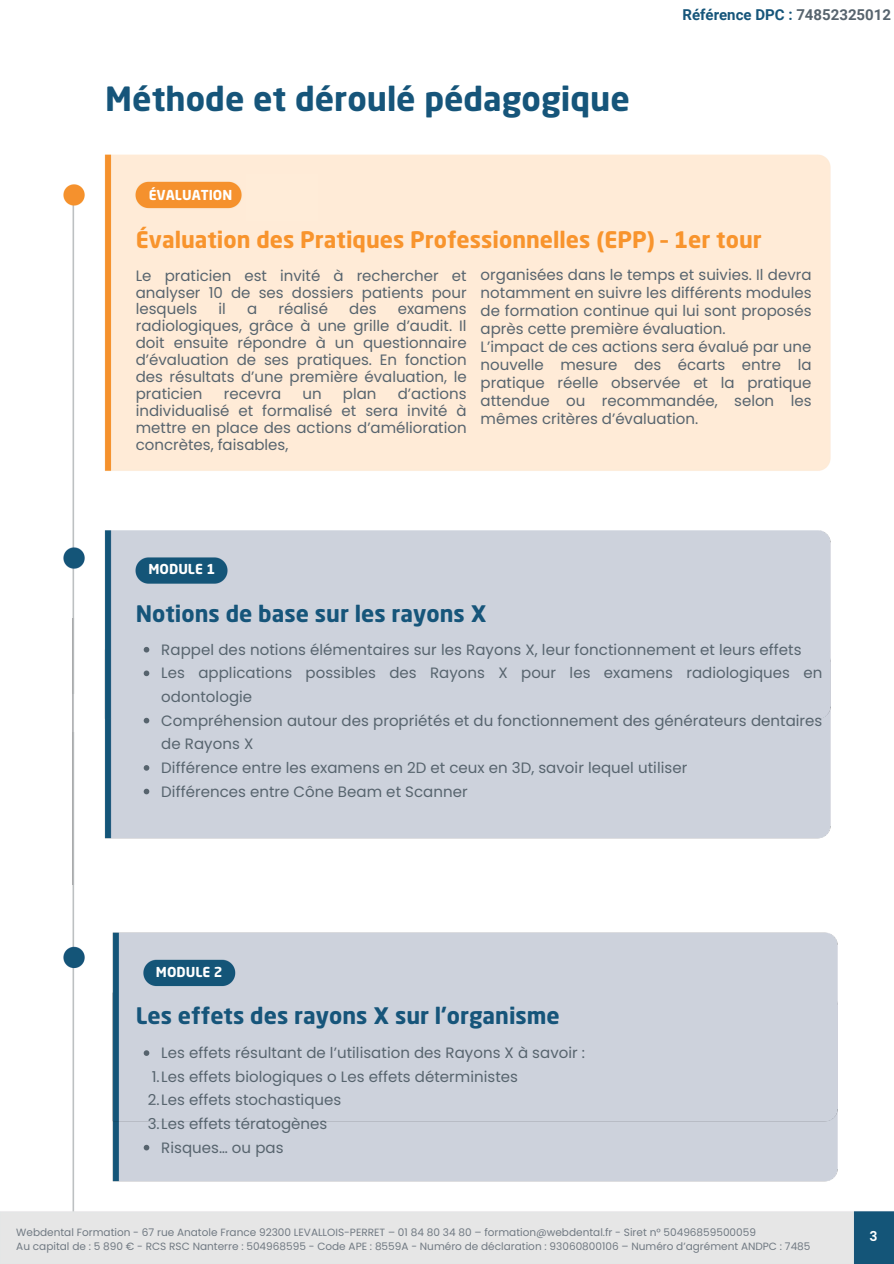
<style>
.page{position:relative;width:894px;height:1264px;background:#fff}
.page>*{position:absolute;margin:0;border:0;box-sizing:border-box;transform-origin:0 0}
.t1{font:700 33px "Neo Sans Std";color:#16557a}
.t2{font:700 22.5px "Neo Sans Std";color:#16557a}
.t3{font:700 22.5px "Neo Sans Std";color:#f8942d}
.t4{font:15px/16.8px "Poppins";letter-spacing:.005em;color:#57646e;text-align:justify}
.t5{font:700 15px "Roboto";color:#16557a}
.t6{font:700 13.5px "Neo Sans Std";color:#fff}
.t7{font:600 13.5px "Poppins";color:#fff}
.t8{font:10.5px "Poppins";color:#717a83}
.s1{color:#57646e}
</style>
<div class="page">
<img style="left:0;top:154px;width:893px;height:1109px">
<div style="left:247px;top:174px;width:71px;height:46px;background:#ffecd8"></div>
<svg style="left:89px;top:495px;width:750px;height:679px"></svg>
<img style="left:101px;top:742px;width:792px;height:119px">
<img style="left:98px;top:521px;width:795px;height:221px">
<img style="left:105px;top:1144px;width:788px;height:60px">
<img style="left:105px;top:923px;width:788px;height:221px">
<svg style="left:144px;top:1050px;width:5px;height:5px"></svg>
<svg style="left:144px;top:1144px;width:5px;height:6px"></svg>
<svg style="left:144px;top:647px;width:5px;height:5px"></svg>
<svg style="left:144px;top:670px;width:5px;height:6px"></svg>
<svg style="left:144px;top:717px;width:5px;height:6px"></svg>
<svg style="left:144px;top:765px;width:5px;height:5px"></svg>
<svg style="left:144px;top:788px;width:5px;height:6px"></svg>
<img style="left:42px;top:618px;width:59px;height:266px">
<p class="t1" style="left:105px;top:86px;width:526px">Méthode et déroulé pédagogique</p>
<p class="t6" style="left:149px;top:190px;width:85px">ÉVALUATION</p>
<p class="t5" style="left:682px;top:6px;width:210px">Référence DPC : <span class="s1">74852325012</span></p>
<p class="t3" style="left:136px;top:231px;width:627px">Évaluation des Pratiques Professionnelles (EPP) – 1er tour</p>
<p class="t4" style="left:136px;top:267px;width:332px">Le praticien est invité à rechercher et analyser 10 de ses dossiers patients pour lesquels</p>
<p class="t4" style="left:218px;top:301px;width:9px">il</p>
<p class="t4" style="left:247px;top:301px;width:12px">a</p>
<p class="t4" style="left:278px;top:301px;width:51px">réalisé</p>
<p class="t4" style="left:349px;top:301px;width:29px">des</p>
<p class="t4" style="left:136px;top:301px;width:332px;text-indent:262px">examens radiologiques, grâce à une grille d’audit. Il doit ensuite répondre à un questionnaire d’évaluation de ses pratiques. En fonction des résultats d’une première évaluation, le praticien</p>
<p class="t4" style="left:136px;top:385px;width:332px;text-indent:262px">d’actions individualisé et formalisé et sera invité à mettre en place des actions d’amélioration concrètes, faisables,</p>
<p class="t4" style="left:224px;top:385px;width:59px">recevra</p>
<p class="t4" style="left:302px;top:385px;width:21px">un</p>
<p class="t4" style="left:343px;top:385px;width:35px">plan</p>
<p class="t4" style="left:480px;top:266px;width:332px;line-height:18px;text-align:left">organisées dans le temps et suivies. Il devra notamment en suivre les différents modules de formation continue qui lui sont proposés après cette première évaluation.<br>L’impact de ces actions sera évalué par une nouvelle mesure des écarts entre la pratique réelle observée et la pratique attendue ou recommandée, selon les mêmes critères d’évaluation.</p>
<p class="t6" style="left:148px;top:564px;width:68px">MODULE 1</p>
<p class="t2" style="left:136px;top:604px;width:352px">Notions de base sur les rayons X</p>
<h3 class="t4" style="left:161px;top:641px;width:641px">Rappel des notions élémentaires sur les Rayons X, leur fonctionnement et leurs effets</h3>
<h2 class="t4" style="left:161px;top:661px;width:662px;line-height:23.7px">Les applications possibles des Rayons X pour les examens radiologiques en odontologie</h2>
<p class="t4" style="left:161px;top:708px;width:662px;line-height:23.7px">Compréhension autour des propriétés et du fonctionnement des générateurs dentaires de Rayons X</p>
<p class="t4" style="left:161px;top:759px;width:527px">Différence entre les examens en 2D et ceux en 3D, savoir lequel utiliser</p>
<p class="t4" style="left:161px;top:783px;width:308px">Différences entre Cône Beam et Scanner</p>
<h1 class="t6" style="left:156px;top:966px;width:68px">MODULE 2</h1>
<p class="t2" style="left:136px;top:1006px;width:425px">Les effets des rayons X sur l’organisme</p>
<h3 class="t4" style="left:161px;top:1044px;width:425px">Les effets résultant de l’utilisation des Rayons X à savoir :</h3>
<h2 class="t4" style="left:152px;top:1068px;width:368px">1.Les effets biologiques o Les effets déterministes</h2>
<h5 class="t4" style="left:148px;top:1091px;width:195px">2.Les effets stochastiques</h5>
<h5 class="t4" style="left:148px;top:1115px;width:181px">3.Les effets tératogènes</h5>
<h3 class="t4" style="left:161px;top:1138px;width:124px">Risques… ou pas</h3>
<p class="t8" style="left:16px;top:1225px;width:741px">Webdental Formation - 67 rue Anatole France 92300 LEVALLOIS-PERRET – 01 84 80 34 80 – formation@webdental.fr - Siret n° 50496859500059</p>
<h3 class="t8" style="left:16px;top:1238px;width:795px">Au capital de : 5 890 € - RCS RSC Nanterre : 504968595 - Code APE : 8559A - Numéro de déclaration : 93060800106 – Numéro d’agrément ANDPC : 7485</h3>
<h2 class="t7" style="left:869px;top:1226px;width:10px">3</h2>
</div>
